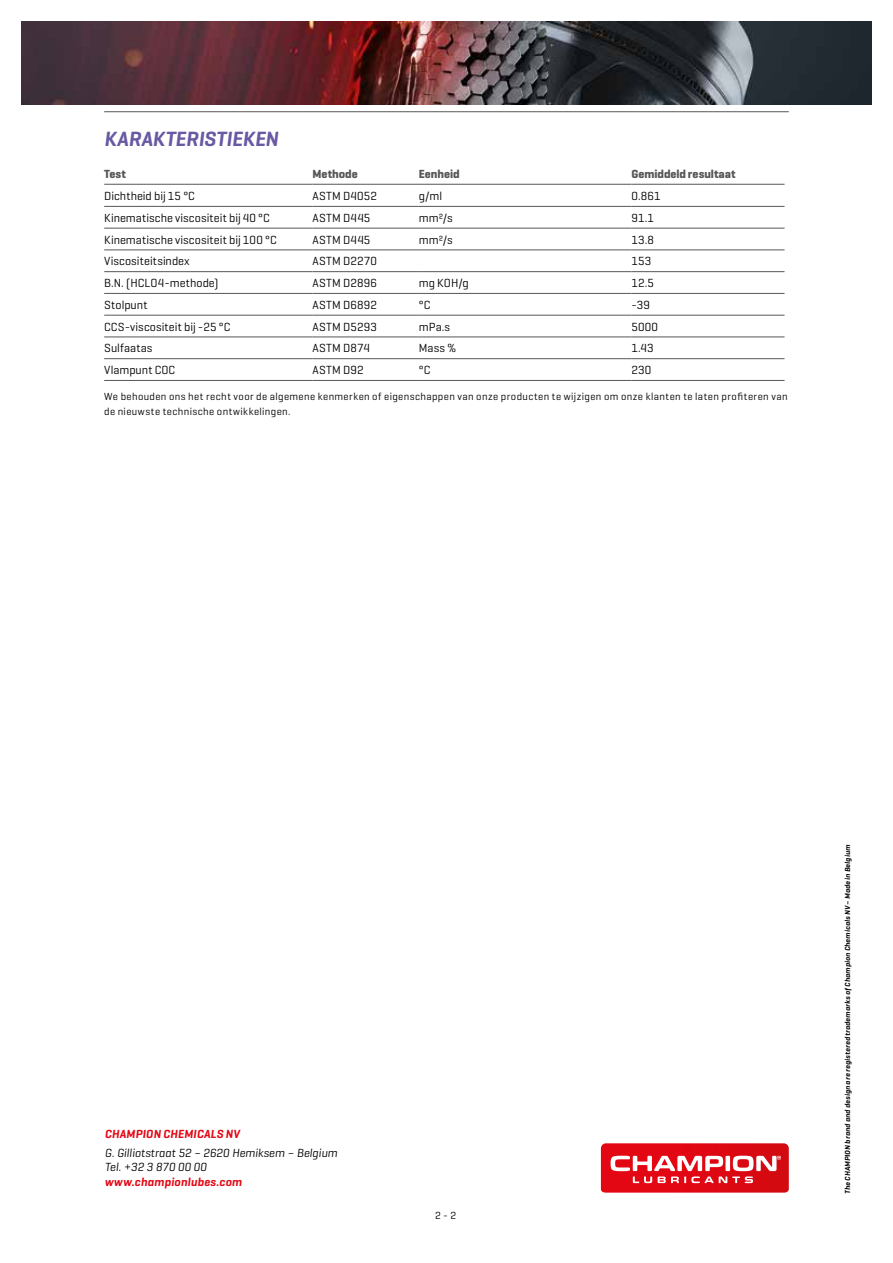
<style>
.page{position:relative;width:893px;height:1263px;background:#fff}
.page>*{position:absolute;margin:0;border:0;box-sizing:border-box;transform-origin:0 0}
.t1{font:italic 600 21px "Geogrotesque";letter-spacing:-.005em;color:#6859a2}
.t2{font:12px "Geogrotesque";letter-spacing:.01em;color:#000}
.t3{font:italic 12px/14.4px "Geogrotesque";color:#000}
.t4{font:italic 600 12px "Geogrotesque";letter-spacing:.015em;color:#e30613}
.t5{font:700 12px "Geogrotesque";letter-spacing:-.005em;color:#575756}
.t6{font:10.5px/15px "Geogrotesque";letter-spacing:.035em;color:#000}
.t7{font:italic 600 7.5px "Geogrotesque";letter-spacing:.025em;color:#000}
</style>
<div class="page">
<svg style="left:601px;top:1143px;width:188px;height:49px;background:#e43740"></svg>
<img style="left:21px;top:21px;width:851px;height:83px">
<hr style="left:104px;top:111px;width:685px;height:1px;background:#575756">
<hr style="left:104px;top:184px;width:209px;height:1px;background:#575756">
<hr style="left:313px;top:184px;width:106px;height:1px;background:#575756">
<hr style="left:419px;top:184px;width:212px;height:1px;background:#575756">
<hr style="left:631px;top:184px;width:153px;height:1px;background:#575756">
<hr style="left:104px;top:206px;width:209px;height:1px;background:#575756">
<hr style="left:313px;top:206px;width:106px;height:1px;background:#575756">
<hr style="left:419px;top:206px;width:212px;height:1px;background:#575756">
<hr style="left:631px;top:206px;width:153px;height:1px;background:#575756">
<hr style="left:104px;top:228px;width:209px;height:1px;background:#575756">
<hr style="left:313px;top:228px;width:106px;height:1px;background:#575756">
<hr style="left:419px;top:228px;width:212px;height:1px;background:#575756">
<hr style="left:631px;top:228px;width:153px;height:1px;background:#575756">
<hr style="left:104px;top:249px;width:209px;height:1px;background:#575756">
<hr style="left:313px;top:249px;width:106px;height:1px;background:#575756">
<hr style="left:419px;top:249px;width:212px;height:1px;background:#575756">
<hr style="left:631px;top:249px;width:153px;height:1px;background:#575756">
<hr style="left:104px;top:271px;width:209px;height:1px;background:#575756">
<hr style="left:313px;top:271px;width:106px;height:1px;background:#575756">
<hr style="left:419px;top:271px;width:212px;height:1px;background:#575756">
<hr style="left:631px;top:271px;width:153px;height:1px;background:#575756">
<hr style="left:104px;top:293px;width:209px;height:1px;background:#575756">
<hr style="left:313px;top:293px;width:106px;height:1px;background:#575756">
<hr style="left:419px;top:293px;width:212px;height:1px;background:#575756">
<hr style="left:631px;top:293px;width:153px;height:1px;background:#575756">
<hr style="left:104px;top:315px;width:209px;height:1px;background:#575756">
<hr style="left:313px;top:315px;width:106px;height:1px;background:#575756">
<hr style="left:419px;top:315px;width:212px;height:1px;background:#575756">
<hr style="left:631px;top:315px;width:153px;height:1px;background:#575756">
<hr style="left:104px;top:337px;width:209px;height:1px;background:#575756">
<hr style="left:313px;top:337px;width:106px;height:1px;background:#575756">
<hr style="left:419px;top:337px;width:212px;height:1px;background:#575756">
<hr style="left:631px;top:337px;width:153px;height:1px;background:#575756">
<hr style="left:104px;top:358px;width:209px;height:1px;background:#575756">
<hr style="left:313px;top:358px;width:106px;height:1px;background:#575756">
<hr style="left:419px;top:358px;width:212px;height:1px;background:#575756">
<hr style="left:631px;top:358px;width:153px;height:1px;background:#575756">
<hr style="left:104px;top:380px;width:209px;height:1px;background:#575756">
<hr style="left:313px;top:380px;width:106px;height:1px;background:#575756">
<hr style="left:419px;top:380px;width:212px;height:1px;background:#575756">
<hr style="left:631px;top:380px;width:153px;height:1px;background:#575756">
<h1 class="t1" style="left:104px;top:126px;width:176px">KARAKTERISTIEKEN</h1>
<p class="t5" style="left:104px;top:166px;width:23px">Test</p>
<p class="t5" style="left:313px;top:166px;width:47px">Methode</p>
<p class="t5" style="left:419px;top:166px;width:42px">Eenheid</p>
<p class="t5" style="left:631px;top:166px;width:106px">Gemiddeld resultaat</p>
<p class="t2" style="left:104px;top:188px;width:92px">Dichtheid bij 15 °C</p>
<p class="t2" style="left:313px;top:188px;width:66px">ASTM D4052</p>
<p class="t2" style="left:419px;top:188px;width:25px">g/ml</p>
<p class="t2" style="left:631px;top:188px;width:31px">0.861</p>
<p class="t2" style="left:104px;top:210px;width:167px">Kinematische viscositeit bij 40 °C</p>
<p class="t2" style="left:313px;top:210px;width:59px">ASTM D445</p>
<p class="t2" style="left:419px;top:210px;width:35px">mm²/s</p>
<p class="t2" style="left:631px;top:210px;width:24px">91.1</p>
<p class="t2" style="left:104px;top:232px;width:174px">Kinematische viscositeit bij 100 °C</p>
<p class="t2" style="left:313px;top:232px;width:59px">ASTM D445</p>
<p class="t2" style="left:419px;top:232px;width:35px">mm²/s</p>
<p class="t2" style="left:631px;top:232px;width:24px">13.8</p>
<p class="t2" style="left:104px;top:254px;width:87px">Viscositeitsindex</p>
<p class="t2" style="left:313px;top:254px;width:66px">ASTM D2270</p>
<p class="t2" style="left:631px;top:254px;width:21px">153</p>
<p class="t2" style="left:104px;top:275px;width:116px">B.N. (HCLO4-methode)</p>
<p class="t2" style="left:313px;top:275px;width:66px">ASTM D2896</p>
<p class="t2" style="left:419px;top:275px;width:52px">mg KOH/g</p>
<p class="t2" style="left:631px;top:275px;width:24px">12.5</p>
<p class="t2" style="left:104px;top:297px;width:45px">Stolpunt</p>
<p class="t2" style="left:313px;top:297px;width:66px">ASTM D6892</p>
<p class="t2" style="left:419px;top:297px;width:13px">°C</p>
<p class="t2" style="left:631px;top:297px;width:20px">-39</p>
<p class="t2" style="left:104px;top:319px;width:128px">CCS-viscositeit bij -25 °C</p>
<p class="t2" style="left:313px;top:319px;width:66px">ASTM D5293</p>
<p class="t2" style="left:419px;top:319px;width:33px">mPa.s</p>
<p class="t2" style="left:631px;top:319px;width:28px">5000</p>
<p class="t2" style="left:104px;top:341px;width:50px">Sulfaatas</p>
<p class="t2" style="left:313px;top:341px;width:59px">ASTM D874</p>
<p class="t2" style="left:419px;top:341px;width:39px">Mass %</p>
<p class="t2" style="left:631px;top:341px;width:24px">1.43</p>
<p class="t2" style="left:104px;top:362px;width:73px">Vlampunt COC</p>
<p class="t2" style="left:313px;top:362px;width:53px">ASTM D92</p>
<p class="t2" style="left:419px;top:362px;width:13px">°C</p>
<p class="t2" style="left:631px;top:362px;width:21px">230</p>
<p class="t6" style="left:104px;top:389px;width:685px">We behouden ons het recht voor de algemene kenmerken of eigenschappen van onze producten te wijzigen om onze klanten te laten profiteren van de nieuwste technische ontwikkelingen.</p>
<p class="t4" style="left:105px;top:1126px;width:136px">CHAMPION CHEMICALS NV</p>
<p class="t3" style="left:105px;top:1145px;width:234px">G. Gilliotstraat 52 – 2620 Hemiksem – Belgium<br>Tel. +32 3 870 00 00</p>
<p class="t4" style="left:105px;top:1174px;width:139px">www.championlubes.com</p>
<p class="t6" style="left:435px;top:1207px;width:23px">2 - 2</p>
<p class="t7" style="left:843px;top:1194px;width:351px;rotate:-90deg">The CHAMPION brand and design are registered trademarks of Champion Chemicals NV – Made in Belgium</p>
</div>
